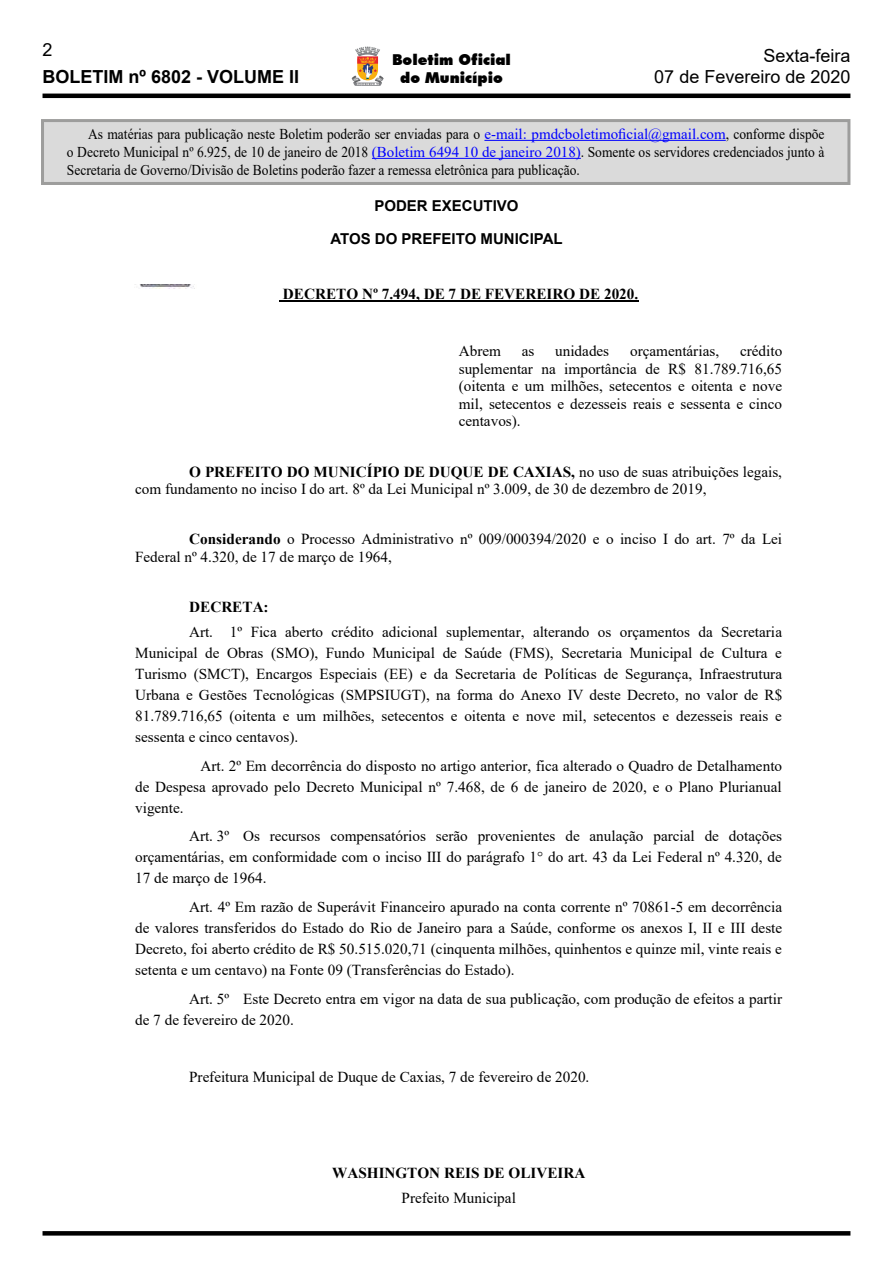
<style>
.page{position:relative;width:893px;height:1263px;background:#fff}
.page>*{position:absolute;margin:0;border:0;box-sizing:border-box;transform-origin:0 0}
.t1{font:18px/21.6px "Arial";color:#000;text-align:right}
.t2{font:700 18px "Arial";color:#000}
.t3{font:15.15px/21px "Times New Roman";color:#000;text-align:justify}
.t4{font:700 15.15px "Times New Roman";color:#000}
.t5{font:15px/18px "Times New Roman";color:#000;text-align:justify;scale:.9 1}
.t6{font:700 15px "Arial";color:#000}
.t7{font:900 15px/18px "Futura BT";color:#000;text-align:center}
.s1{color:#00f}
.s2{font-weight:700}
</style>
<div class="page">
<hr style="left:43px;top:94px;width:807px;height:4px;background:#000">
<svg style="left:43px;top:1231px;width:807px;height:4px;background:#060606"></svg>
<svg style="left:352px;top:47px;width:32px;height:39px"></svg>
<div style="left:41px;top:119px;width:809px;height:66px;background:#dadada;border:3px solid #9d9d9c"></div>
<hr style="left:484px;top:140px;width:242px;height:1px;background:#00f">
<hr style="left:372px;top:158px;width:209px;height:1px;background:#00f">
<img style="left:140px;top:285px;width:54px;height:3px">
<hr style="left:279px;top:300px;width:359px;height:2px;background:#000">
<p class="t1" style="left:43px;top:38px;width:12px">2</p>
<p class="t2" style="left:43px;top:64px;width:258px">BOLETIM nº 6802 - VOLUME II</p>
<p class="t7" style="left:392px;top:50px;width:120px">Boletim Oficial do Município</p>
<p class="t1" style="left:654px;top:44px;width:198px">Sexta-feira<br>07 de Fevereiro de 2020</p>
<p class="t5" style="left:67px;top:124px;width:843px;text-indent:21px">As matérias para publicação neste Boletim poderão ser enviadas para o <span class="s1">e-mail: pmdcboletimoficial@gmail.com</span>, conforme dispõe o Decreto Municipal nº 6.925, de 10 de janeiro de 2018 <span class="s1">(Boletim 6494 10 de janeiro 2018)</span>. Somente os servidores credenciados junto à Secretaria de Governo/Divisão de Boletins poderão fazer a remessa eletrônica para publicação.</p>
<p class="t6" style="left:374px;top:195px;width:146px">PODER EXECUTIVO</p>
<p class="t6" style="left:330px;top:228px;width:234px">ATOS DO PREFEITO MUNICIPAL</p>
<p class="t4" style="left:283px;top:283px;width:357px">DECRETO Nº 7.494, DE 7 DE FEVEREIRO DE 2020.</p>
<p class="t3" style="left:459px;top:342px;width:325px;line-height:17.5px;text-indent:281px">crédito suplementar na importância de R$ 81.789.716,65 (oitenta e um milhões, setecentos e oitenta e nove mil, setecentos e dezesseis reais e sessenta e cinco centavos).</p>
<p class="t3" style="left:135px;top:462px;width:648px;line-height:17.5px;text-indent:54px"><span class="s2">O PREFEITO DO MUNICÍPIO DE DUQUE DE CAXIAS,</span> no uso de suas atribuições legais, com fundamento no inciso I do art. 8º da Lei Municipal nº 3.009, de 30 de dezembro de 2019,</p>
<p class="t3" style="left:135px;top:530px;width:648px;line-height:17.5px;text-indent:54px"><span class="s2">Considerando</span> o Processo Administrativo nº 009/000394/2020 e o inciso I do art. 7º da Lei<br>Federal nº 4.320, de 17 de março de 1964,</p>
<p class="t4" style="left:189px;top:596px;width:81px">DECRETA:</p>
<p class="t3" style="left:135px;top:621px;width:649px;text-indent:54px">Art. 1º Fica aberto crédito adicional suplementar, alterando os orçamentos da Secretaria Municipal de Obras (SMO), Fundo Municipal de Saúde (FMS), Secretaria Municipal de Cultura e Turismo (SMCT), Encargos Especiais (EE) e da Secretaria de Políticas de Segurança, Infraestrutura Urbana e Gestões Tecnológicas (SMPSIUGT), na forma do Anexo IV deste Decreto, no valor de R$ 81.789.716,65 (oitenta e um milhões, setecentos e oitenta e nove mil, setecentos e dezesseis reais e sessenta e cinco centavos).</p>
<p class="t3" style="left:135px;top:755px;width:648px;text-indent:65px">Art. 2º Em decorrência do disposto no artigo anterior, fica alterado o Quadro de Detalhamento de Despesa aprovado pelo Decreto Municipal nº 7.468, de 6 de janeiro de 2020, e o Plano Plurianual vigente.</p>
<p class="t3" style="left:135px;top:825px;width:648px;text-indent:54px">Art. 3º Os recursos compensatórios serão provenientes de anulação parcial de dotações orçamentárias, em conformidade com o inciso III do parágrafo 1° do art. 43 da Lei Federal nº 4.320, de 17 de março de 1964.</p>
<p class="t3" style="left:135px;top:896px;width:649px;text-indent:54px">Art. 4º Em razão de Superávit Financeiro apurado na conta corrente nº 70861-5 em decorrência de valores transferidos do Estado do Rio de Janeiro para a Saúde, conforme os anexos I, II e III deste Decreto, foi aberto crédito de R$ 50.515.020,71 (cinquenta milhões, quinhentos e quinze mil, vinte reais e setenta e um centavo) na Fonte 09 (Transferências do Estado).</p>
<p class="t3" style="left:135px;top:987px;width:648px;text-indent:54px">Art. 5º Este Decreto entra em vigor na data de sua publicação, com produção de efeitos a partir de 7 de fevereiro de 2020.</p>
<p class="t3" style="left:459px;top:340px;width:44px">Abrem</p>
<p class="t3" style="left:522px;top:340px;width:14px">as</p>
<p class="t3" style="left:555px;top:340px;width:55px">unidades</p>
<p class="t3" style="left:630px;top:340px;width:90px">orçamentárias,</p>
<p class="t3" style="left:189px;top:1066px;width:402px">Prefeitura Municipal de Duque de Caxias, 7 de fevereiro de 2020.</p>
<p class="t4" style="left:332px;top:1162px;width:255px">WASHINGTON REIS DE OLIVEIRA</p>
<p class="t3" style="left:402px;top:1187px;width:116px">Prefeito Municipal</p>
</div>
